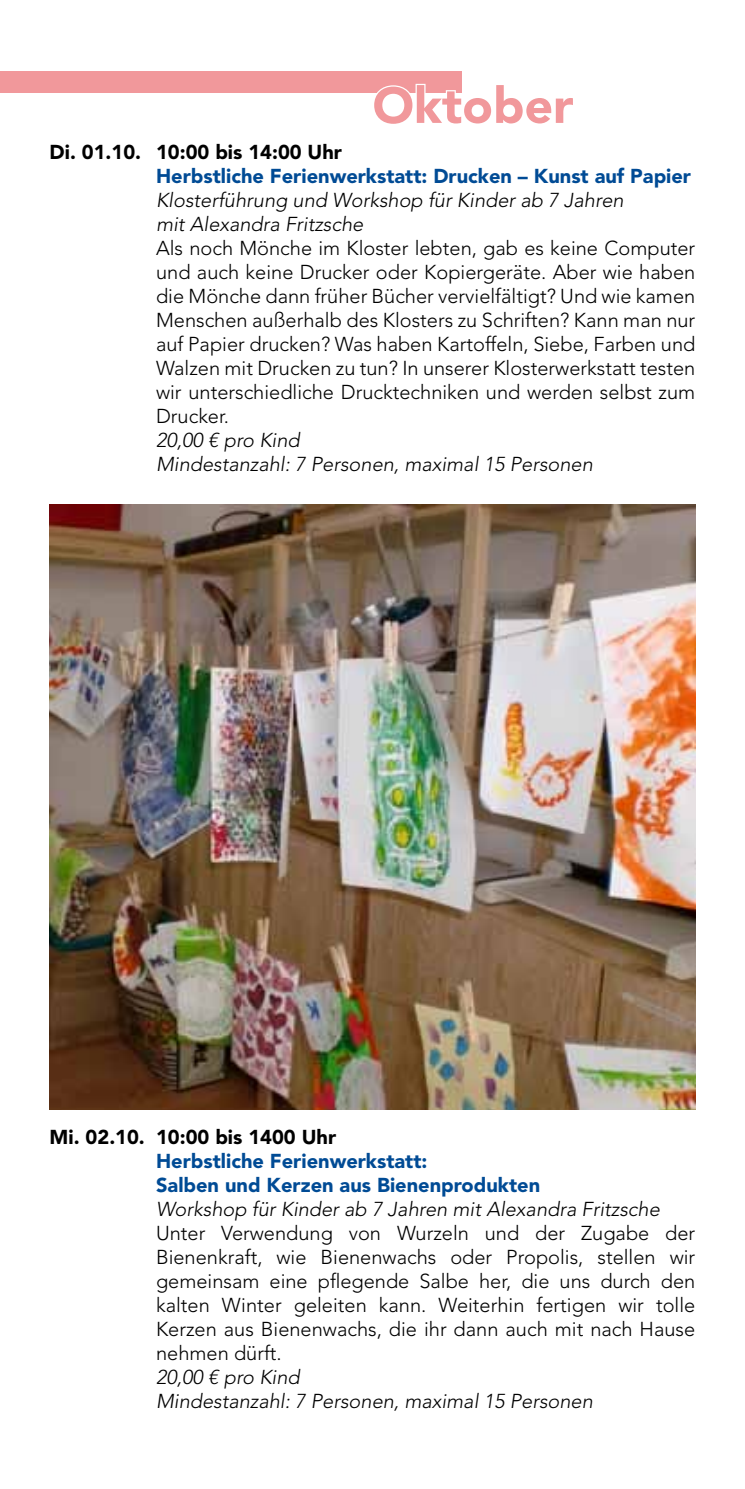
<style>
.page{position:relative;width:745px;height:1489px;background:#fff}
.page>*{position:absolute;margin:0;border:0;box-sizing:border-box;transform-origin:0 0}
.t1{font:900 50px "Avenir LT Std";color:#f1989b}
.t2{font:300 20px/24px "Avenir LT Std";color:#000;text-align:justify}
.t3{font:italic 300 20px/24px "Avenir LT Std";color:#000}
.t4{font:900 20px/24px "Avenir LT Std";color:#004b95}
.t5{font:900 20px "Avenir LT Std";color:#000}
</style>
<div class="page">
<div style="left:0;top:71px;width:461px;height:21px;background:#f1989b"></div>
<svg style="left:371px;top:83px;width:91px;height:10px"></svg>
<img style="left:50px;top:505px;width:644px;height:604px">
<h1 class="t1" style="left:372px;top:75px;width:202px">Oktober</h1>
<p class="t5" style="left:50px;top:140px;width:294px">Di. 01.10. 10:00 bis 14:00 Uhr</p>
<p class="t4" style="left:156px;top:164px;width:536px">Herbstliche Ferienwerkstatt: Drucken – Kunst auf Papier</p>
<p class="t3" style="left:156px;top:189px;width:468px">Klosterführung und Workshop für Kinder ab 7 Jahren mit Alexandra Fritzsche</p>
<p class="t2" style="left:156px;top:236px;width:540px">Als noch Mönche im Kloster lebten, gab es keine Computer und auch keine Drucker oder Kopiergeräte. Aber wie haben die Mönche dann früher Bücher vervielfältigt? Und wie kamen Menschen außerhalb des Klosters zu Schriften? Kann man nur auf Papier drucken? Was haben Kartoffeln, Siebe, Farben und Walzen mit Drucken zu tun? In unserer Klosterwerkstatt testen wir unterschiedliche Drucktechniken und werden selbst zum Drucker.</p>
<p class="t3" style="left:156px;top:429px;width:438px">20,00 € pro Kind<br>Mindestanzahl: 7 Personen, maximal 15 Personen</p>
<p class="t5" style="left:50px;top:1124px;width:288px">Mi. 02.10. 10:00 bis 1400 Uhr</p>
<p class="t4" style="left:156px;top:1148px;width:385px">Herbstliche Ferienwerkstatt:<br>Salben und Kerzen aus Bienenprodukten</p>
<p class="t3" style="left:156px;top:1197px;width:505px">Workshop für Kinder ab 7 Jahren mit Alexandra Fritzsche</p>
<p class="t2" style="left:156px;top:1220px;width:540px">Unter Verwendung von Wurzeln und der Zugabe der Bienenkraft, wie Bienenwachs oder Propolis, stellen wir gemeinsam eine pflegende Salbe her, die uns durch den kalten Winter geleiten kann. Weiterhin fertigen wir tolle Kerzen aus Bienenwachs, die ihr dann auch mit nach Hause nehmen dürft.</p>
<p class="t3" style="left:156px;top:1365px;width:438px">20,00 € pro Kind<br>Mindestanzahl: 7 Personen, maximal 15 Personen</p>
</div>
